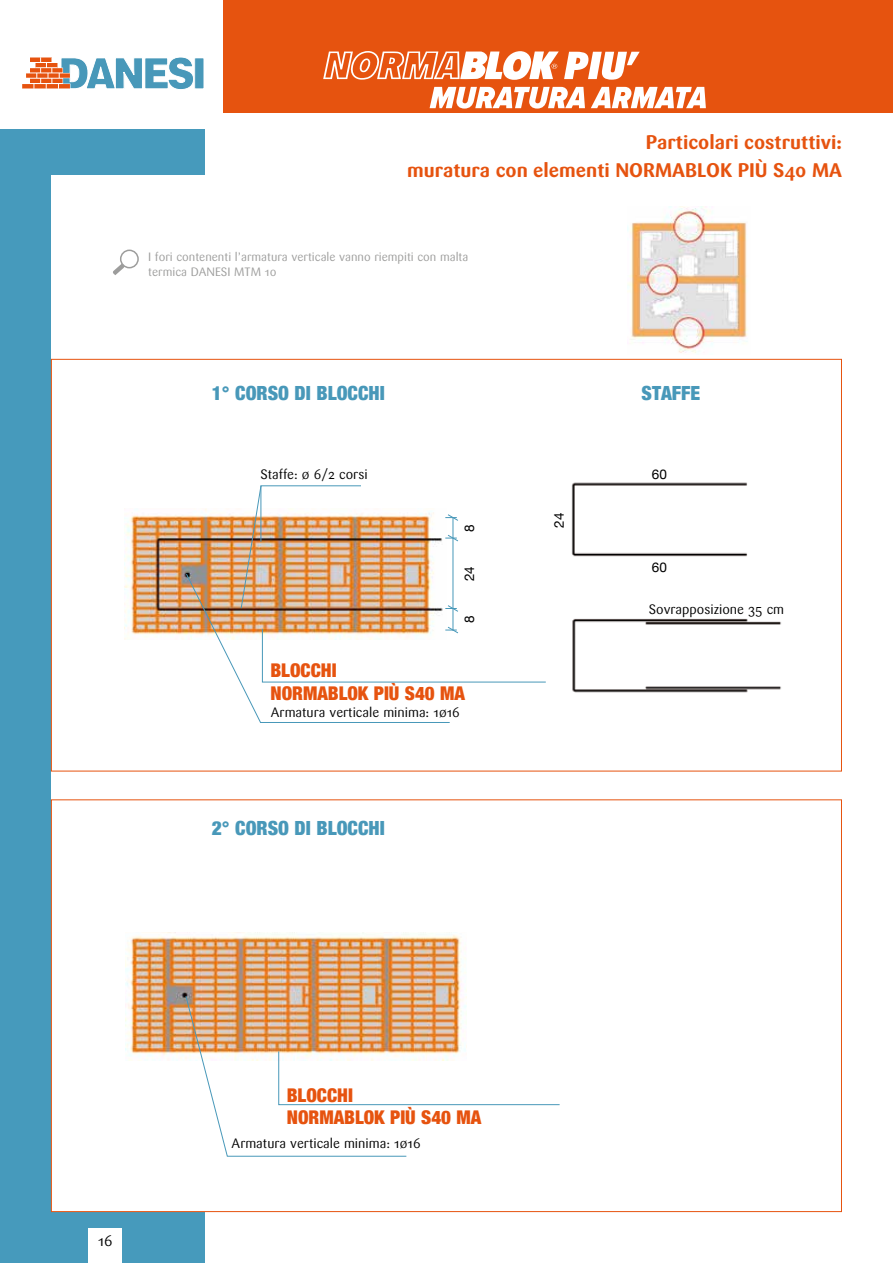
<style>
.page{position:relative;width:893px;height:1263px;background:#fff}
.page>*{position:absolute;margin:0;border:0;box-sizing:border-box;transform-origin:0 0}
.t1{font:700 19.5px/28.8px "Sari";color:#e6530f;text-align:right}
.t2{font:900 condensed 19.5px "Helvetica Neue";color:#4898b9}
.t3{font:900 condensed 18.9px/22.6px "Helvetica Neue";color:#e6530f}
.t4{font:15px "Sari";color:#000}
.t5{font:13.5px "Sari";color:#000}
.t6{font:13.5px "Helvetica Neue";color:#000}
.t7{font:12px/14.4px "Sari";color:#9d9d9c}
</style>
<div class="page">
<div style="left:0;top:130px;width:204px;height:1133px;background:#469abc"></div>
<div style="left:51px;top:176px;width:283px;height:1036px;background:#fff"></div>
<div style="left:223px;top:0;width:670px;height:113px;background:#e6530f"></div>
<div style="left:88px;top:1229px;width:34px;height:34px;background:#fff"></div>
<div style="left:195px;top:58px;width:9px;height:31px;background:#4898b9"></div>
<svg style="left:22px;top:57px;width:171px;height:32px"></svg>
<div style="left:120px;top:250px;width:19px;height:18px;border:2px solid #9d9d9c;border-radius:50%"></div>
<svg style="left:113px;top:264px;width:12px;height:11px"></svg>
<img style="left:571px;top:482px;width:210px;height:211px">
<img style="left:627px;top:206px;width:121px;height:147px">
<img style="left:125px;top:514px;width:60px;height:125px">
<img style="left:126px;top:932px;width:341px;height:129px">
<svg style="left:185px;top:995px;width:375px;height:162px"></svg>
<svg style="left:185px;top:485px;width:361px;height:238px"></svg>
<svg style="left:323px;top:51px;width:317px;height:29px"></svg>
<svg style="left:430px;top:87px;width:276px;height:22px"></svg>
<h1 class="t1" style="left:407px;top:127px;width:436px">Particolari costruttivi:<br>muratura con elementi NORMABLOK PIÙ S40 MA</h1>
<p class="t7" style="left:148px;top:250px;width:322px">I fori contenenti l’armatura verticale vanno riempiti con malta termica DANESI MTM 10</p>
<h1 class="t2" style="left:212px;top:377px;width:175px">1° CORSO DI BLOCCHI</h1>
<h1 class="t2" style="left:641px;top:377px;width:60px">STAFFE</h1>
<p class="t5" style="left:260px;top:467px;width:109px">Staffe: ø 6/2 corsi</p>
<p class="t6" style="left:461px;top:532px;width:9px;rotate:-90deg">8</p>
<p class="t6" style="left:461px;top:581px;width:17px;rotate:-90deg">24</p>
<p class="t6" style="left:461px;top:623px;width:9px;rotate:-90deg">8</p>
<h2 class="t3" style="left:270px;top:658px;width:196px">BLOCCHI<br>NORMABLOK PIÙ S40 MA</h2>
<p class="t5" style="left:271px;top:704px;width:190px">Armatura verticale minima: 1ø16</p>
<h1 class="t2" style="left:212px;top:812px;width:175px">2° CORSO DI BLOCCHI</h1>
<p class="t6" style="left:551px;top:528px;width:17px;rotate:-90deg">24</p>
<p class="t6" style="left:652px;top:466px;width:17px">60</p>
<p class="t6" style="left:652px;top:559px;width:17px">60</p>
<p class="t5" style="left:649px;top:602px;width:137px">Sovrapposizione 35 cm</p>
<p class="t4" style="left:98px;top:1232px;width:16px">16</p>
<h2 class="t3" style="left:287px;top:1082px;width:196px">BLOCCHI<br>NORMABLOK PIÙ S40 MA</h2>
<p class="t5" style="left:232px;top:1136px;width:190px">Armatura verticale minima: 1ø16</p>
</div>
